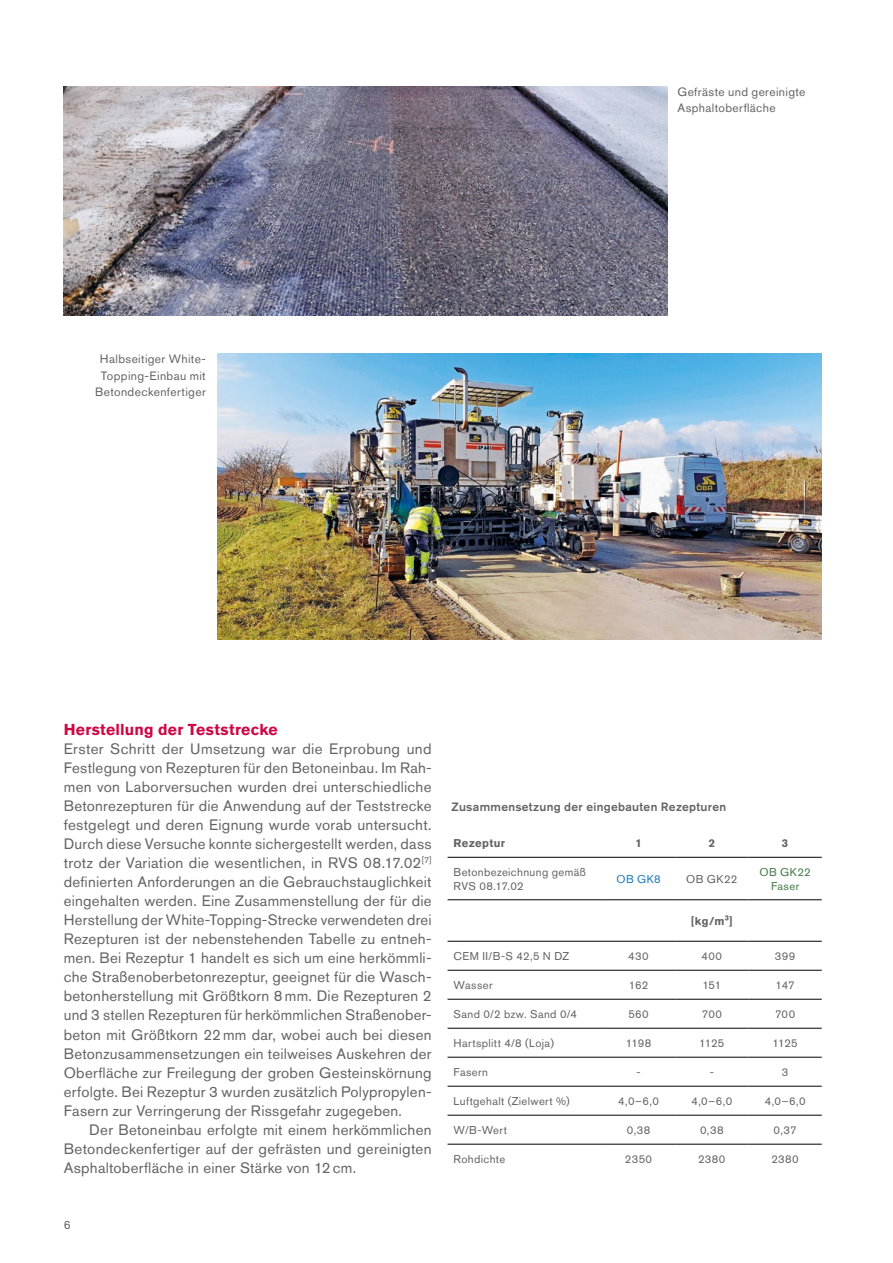
<style>
.page{position:relative;width:893px;height:1263px;background:#fff}
.page>*{position:absolute;margin:0;border:0;box-sizing:border-box;transform-origin:0 0}
.BETO_Zwischentitel_r{font:700 15.75px "Akzidenz Grotesk BE";letter-spacing:.015em;color:#cd0844}
.BETO__Blocksatz{font:15px/19px "Akzidenz Grotesk BE";letter-spacing:.02em;color:#646363;text-align:justify}
.BETO__Blocksatz_Einz{font:15px/19px "Akzidenz Grotesk BE";letter-spacing:.02em;color:#646363;text-align:justify}
.BETO_Bildunterschrif{font:12px/16.5px "Akzidenz Grotesk BE";letter-spacing:.03em;color:#646363;text-align:center}
.BETO_Untertitel_grau{font:500 12px "Akzidenz Grotesk BE";letter-spacing:.025em;color:#646363}
.BETO_Tabellentext{font:11.25px/13.5px "Akzidenz Grotesk BE";letter-spacing:.035em;color:#646363}
.BETO_Tabellentext-2{font:700 11.25px "Akzidenz Grotesk BE";letter-spacing:.035em;color:#646363}
.BETO_Tabellentext-3{font:11.25px/13.5px "Akzidenz Grotesk BE";letter-spacing:.04em;color:#447b45;text-align:center}
.BETO_Tabellentext-4{font:11.25px "Akzidenz Grotesk BE";color:#207cc0}
</style>
<div class="page">
<img style="left:64px;top:87px;width:604px;height:229px">
<img style="left:217px;top:354px;width:604px;height:285px">
<hr style="left:448px;top:857px;width:154px;height:1px;background:#000">
<hr style="left:602px;top:857px;width:73px;height:1px;background:#000">
<hr style="left:675px;top:857px;width:73px;height:1px;background:#000">
<hr style="left:748px;top:857px;width:74px;height:1px;background:#000">
<hr style="left:448px;top:970px;width:154px;height:1px;background:#000">
<hr style="left:602px;top:970px;width:73px;height:1px;background:#000">
<hr style="left:675px;top:970px;width:73px;height:1px;background:#000">
<hr style="left:748px;top:970px;width:74px;height:1px;background:#000">
<hr style="left:448px;top:999px;width:154px;height:1px;background:#000">
<hr style="left:602px;top:999px;width:73px;height:1px;background:#000">
<hr style="left:675px;top:999px;width:73px;height:1px;background:#000">
<hr style="left:748px;top:999px;width:74px;height:1px;background:#000">
<hr style="left:448px;top:1028px;width:154px;height:1px;background:#000">
<hr style="left:602px;top:1028px;width:73px;height:1px;background:#000">
<hr style="left:675px;top:1028px;width:73px;height:1px;background:#000">
<hr style="left:748px;top:1028px;width:74px;height:1px;background:#000">
<hr style="left:448px;top:1057px;width:154px;height:1px;background:#000">
<hr style="left:602px;top:1057px;width:73px;height:1px;background:#000">
<hr style="left:675px;top:1057px;width:73px;height:1px;background:#000">
<hr style="left:748px;top:1057px;width:74px;height:1px;background:#000">
<hr style="left:448px;top:1086px;width:154px;height:1px;background:#000">
<hr style="left:602px;top:1086px;width:73px;height:1px;background:#000">
<hr style="left:675px;top:1086px;width:73px;height:1px;background:#000">
<hr style="left:748px;top:1086px;width:74px;height:1px;background:#000">
<hr style="left:448px;top:1115px;width:154px;height:1px;background:#000">
<hr style="left:602px;top:1115px;width:73px;height:1px;background:#000">
<hr style="left:675px;top:1115px;width:73px;height:1px;background:#000">
<hr style="left:748px;top:1115px;width:74px;height:1px;background:#000">
<hr style="left:448px;top:1144px;width:154px;height:1px;background:#000">
<hr style="left:602px;top:1144px;width:73px;height:1px;background:#000">
<hr style="left:675px;top:1144px;width:73px;height:1px;background:#000">
<hr style="left:748px;top:1144px;width:74px;height:1px;background:#000">
<hr style="left:448px;top:899px;width:154px;height:1px;background:#000">
<hr style="left:602px;top:899px;width:73px;height:1px;background:#000">
<hr style="left:675px;top:899px;width:73px;height:1px;background:#000">
<hr style="left:748px;top:899px;width:74px;height:1px;background:#000">
<hr style="left:448px;top:941px;width:154px;height:1px;background:#000">
<hr style="left:602px;top:941px;width:73px;height:1px;background:#000">
<hr style="left:675px;top:941px;width:73px;height:1px;background:#000">
<hr style="left:748px;top:941px;width:74px;height:1px;background:#000">
<p class="BETO_Bildunterschrif" style="left:95px;top:350px;width:112px">Halbseitiger White-<br>Topping-Einbau mit<br>Betondeckenfertiger</p>
<p class="BETO_Bildunterschrif" style="left:677px;top:83px;width:129px;text-align:left">Gefräste und gereinigte<br>Asphaltoberfläche</p>
<p class="BETO_Zwischentitel_r" style="left:64px;top:720px;width:215px">Herstellung der Teststrecke</p>
<p class="BETO__Blocksatz" style="left:64px;top:739px;width:369px">Erster Schritt der Umsetzung war die Erprobung und Festlegung von Rezepturen für den Betoneinbau. Im Rah&shy;men von Laborversuchen wurden drei unterschiedliche Betonrezepturen für die Anwendung auf der Teststrecke festgelegt und deren Eignung wurde vorab untersucht.<br>Durch diese Versuche konnte sichergestellt werden, dass trotz der Variation die wesentlichen, in RVS 08.17.02<sup>[7] </sup>definierten Anforderungen an die Gebrauchstauglichkeit eingehalten werden. Eine Zusammenstellung der für die Herstellung der White-Topping-Strecke verwendeten drei Rezepturen ist der nebenstehenden Tabelle zu entneh&shy;men. Bei Rezeptur 1 handelt es sich um eine herkömmli&shy;che Straßenoberbetonrezeptur, geeignet für die Wasch&shy;betonherstellung mit Größtkorn 8mm. Die Rezepturen 2 und 3 stellen Rezepturen für herkömmlichen Straßenober&shy;beton mit Größtkorn 22mm dar, wobei auch bei diesen Betonzusammensetzungen ein teilweises Auskehren der Oberfläche zur Freilegung der groben Gesteinskörnung erfolgte. Bei Rezeptur 3 wurden zusätzlich Polypropylen-Fasern zur Verringerung der Rissgefahr zugegeben.</p>
<p class="BETO__Blocksatz_Einz" style="left:64px;top:1120px;width:369px;text-indent:26px">Der Betoneinbau erfolgte mit einem herkömmlichen Betondeckenfertiger auf der gefrästen und gereinigten Asphaltoberfläche in einer Stärke von 12cm.</p>
<p class="BETO_Bildunterschrif" style="left:64px;top:1217px;width:8px">6</p>
<p class="BETO_Untertitel_grau" style="left:452px;top:799px;width:276px">Zusammensetzung der eingebauten Rezepturen</p>
<p class="BETO_Tabellentext-2" style="left:454px;top:836px;width:53px">Rezeptur</p>
<p class="BETO_Tabellentext-2" style="left:635px;top:836px;width:8px">1</p>
<p class="BETO_Tabellentext-2" style="left:709px;top:836px;width:8px">2</p>
<p class="BETO_Tabellentext-2" style="left:782px;top:836px;width:8px">3</p>
<p class="BETO_Tabellentext" style="left:454px;top:865px;width:134px">Betonbezeichnung gemäß<br>RVS 08.17.02</p>
<p class="BETO_Tabellentext-4" style="left:616px;top:872px;width:46px">OB GK8</p>
<p class="BETO_Tabellentext" style="left:686px;top:872px;width:53px">OB GK22</p>
<p class="BETO_Tabellentext-3" style="left:759px;top:865px;width:53px">OB GK22<br>Faser</p>
<p class="BETO_Tabellentext-2" style="left:691px;top:914px;width:43px">[kg/m³]</p>
<p class="BETO_Tabellentext" style="left:454px;top:949px;width:117px">CEM II/B-S 42,5 N DZ</p>
<p class="BETO_Tabellentext" style="left:628px;top:949px;width:22px">430</p>
<p class="BETO_Tabellentext" style="left:702px;top:949px;width:22px">400</p>
<p class="BETO_Tabellentext" style="left:775px;top:949px;width:22px">399</p>
<p class="BETO_Tabellentext" style="left:454px;top:978px;width:41px">Wasser</p>
<p class="BETO_Tabellentext" style="left:629px;top:978px;width:21px">162</p>
<p class="BETO_Tabellentext" style="left:702px;top:978px;width:20px">151</p>
<p class="BETO_Tabellentext" style="left:776px;top:978px;width:21px">147</p>
<p class="BETO_Tabellentext" style="left:454px;top:1007px;width:125px">Sand 0/2 bzw. Sand 0/4</p>
<p class="BETO_Tabellentext" style="left:628px;top:1007px;width:22px">560</p>
<p class="BETO_Tabellentext" style="left:702px;top:1007px;width:22px">700</p>
<p class="BETO_Tabellentext" style="left:775px;top:1007px;width:22px">700</p>
<p class="BETO_Tabellentext" style="left:454px;top:1036px;width:102px">Hartsplitt 4/8 (Loja)</p>
<p class="BETO_Tabellentext" style="left:626px;top:1036px;width:27px">1198</p>
<p class="BETO_Tabellentext" style="left:699px;top:1036px;width:27px">1125</p>
<p class="BETO_Tabellentext" style="left:772px;top:1036px;width:27px">1125</p>
<p class="BETO_Tabellentext" style="left:454px;top:1065px;width:36px">Fasern</p>
<p class="BETO_Tabellentext" style="left:636px;top:1065px;width:6px">-</p>
<p class="BETO_Tabellentext" style="left:710px;top:1065px;width:6px">-</p>
<p class="BETO_Tabellentext" style="left:782px;top:1065px;width:8px">3</p>
<p class="BETO_Tabellentext" style="left:454px;top:1094px;width:118px">Luftgehalt (Zielwert %)</p>
<p class="BETO_Tabellentext" style="left:618px;top:1094px;width:42px">4,0–6,0</p>
<p class="BETO_Tabellentext" style="left:691px;top:1094px;width:42px">4,0–6,0</p>
<p class="BETO_Tabellentext" style="left:765px;top:1094px;width:42px">4,0–6,0</p>
<p class="BETO_Tabellentext" style="left:454px;top:1123px;width:55px">W/B-Wert</p>
<p class="BETO_Tabellentext" style="left:627px;top:1123px;width:25px">0,38</p>
<p class="BETO_Tabellentext" style="left:700px;top:1123px;width:25px">0,38</p>
<p class="BETO_Tabellentext" style="left:773px;top:1123px;width:25px">0,37</p>
<p class="BETO_Tabellentext" style="left:454px;top:1152px;width:53px">Rohdichte</p>
<p class="BETO_Tabellentext" style="left:625px;top:1152px;width:29px">2350</p>
<p class="BETO_Tabellentext" style="left:698px;top:1152px;width:29px">2380</p>
<p class="BETO_Tabellentext" style="left:771px;top:1152px;width:29px">2380</p>
</div>
